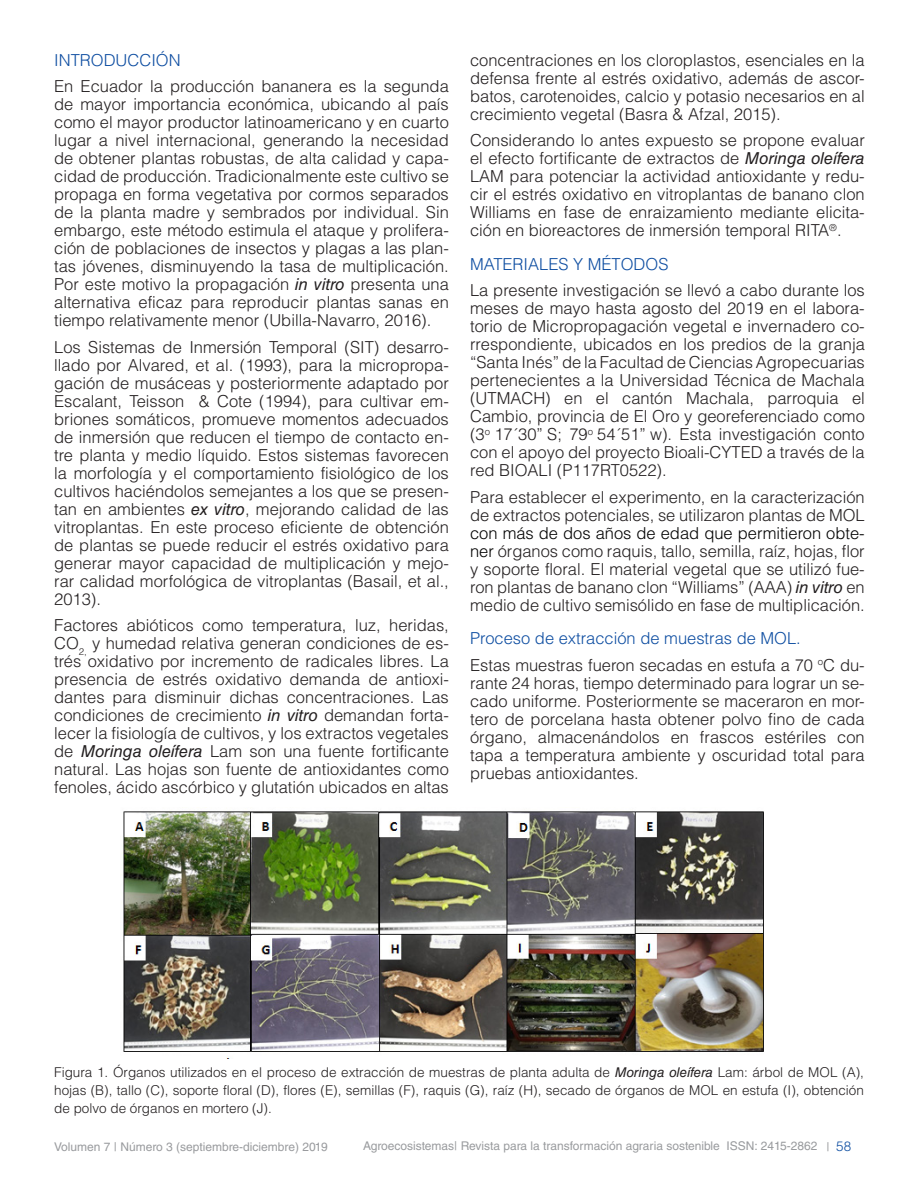
<style>
.page{position:relative;width:918px;height:1188px;background:#fff}
.page>*{position:absolute;margin:0;border:0;box-sizing:border-box;transform-origin:0 0}
.TEXTO{font:300 16.5px/18px "Helvetica LT Std";color:#231f20;text-align:justify}
.TITULOS_AZUL{font:300 16.5px "Helvetica LT Std";color:#0d4da1}
.pie_de_foto{font:300 13.5px/18px "Helvetica LT Std";color:#231f20;text-align:justify}
.t1{font:12px "Helvetica LT Std";color:#999b9e}
.s1{font-weight:400;font-style:italic}
.s2{color:#000}
.s3{font-weight:300;font-size:13.5px;color:#0d4da1}
</style>
<div class="page">
<img style="left:123px;top:811px;width:641px;height:248px">
<p class="TITULOS_AZUL" style="left:54px;top:50px;width:128px">INTRODUCCIÓN</p>
<p class="TEXTO" style="left:54px;top:77px;width:396px">En Ecuador la producción bananera es la segunda de mayor importancia económica, ubicando al país como el mayor productor latinoamericano y en cuarto lugar a nivel internacional, generando la necesidad de obtener plantas robustas, de alta calidad y capa&shy;cidad de producción. Tradicionalmente este cultivo se propaga en forma vegetativa por cormos separados de la planta madre y sembrados por individual. Sin embargo, este método estimula el ataque y prolifera&shy;ción de poblaciones de insectos y plagas a las plan&shy;tas jóvenes, disminuyendo la tasa de multiplicación.<br>Por este motivo la propagación <span class="s1">in vitro</span> presenta una alternativa eficaz para reproducir plantas sanas en tiempo relativamente menor (Ubilla-Navarro, 2016).</p>
<p class="TEXTO" style="left:54px;top:338px;width:396px">Los Sistemas de Inmersión Temporal (SIT) desarro&shy;llado por Alvared, et al. (1993), para la micropropa&shy;gación de musáceas y posteriormente adaptado por Escalant, Teisson &amp; Cote (1994), para cultivar em&shy;briones somáticos, promueve momentos adecuados de inmersión que reducen el tiempo de contacto en&shy;tre planta y medio líquido. Estos sistemas favorecen la morfología y el comportamiento fisiológico de los cultivos haciéndolos semejantes a los que se presen&shy;tan en ambientes <span class="s1">ex vitro</span>, mejorando calidad de las vitroplantas. En este proceso eficiente de obtención de plantas se puede reducir el estrés oxidativo para generar mayor capacidad de multiplicación y mejo&shy;rar calidad morfológica de vitroplantas (Basail, et al., 2013).</p>
<p class="TEXTO" style="left:54px;top:616px;width:396px">Factores abióticos como temperatura, luz, heridas, CO<sub>2,</sub> y humedad relativa generan condiciones de es&shy;trés oxidativo por incremento de radicales libres. La presencia de estrés oxidativo demanda de antioxi&shy;dantes para disminuir dichas concentraciones. Las condiciones de crecimiento <span class="s1">in vitro</span> demandan forta&shy;lecer la fisiología de cultivos, y los extractos vegetales de <span class="s1">Moringa oleífera</span> Lam son una fuente fortificante natural. Las hojas son fuente de antioxidantes como fenoles, ácido ascórbico y glutatión ubicados en altas</p>
<p class="TEXTO" style="left:470px;top:51px;width:396px">concentraciones en los cloroplastos, esenciales en la defensa frente al estrés oxidativo, además de ascor&shy;batos, carotenoides, calcio y potasio necesarios en al crecimiento vegetal (Basra &amp; Afzal, 2015).</p>
<p class="TEXTO" style="left:470px;top:131px;width:396px">Considerando lo antes expuesto se propone evaluar el efecto fortificante de extractos de <span class="s1">Moringa oleífera </span>LAM para potenciar la actividad antioxidante y redu&shy;cir el estrés oxidativo en vitroplantas de banano clon Williams en fase de enraizamiento mediante elicita&shy;ción en bioreactores de inmersión temporal RITA<sup>®</sup>.</p>
<p class="TITULOS_AZUL" style="left:470px;top:254px;width:200px">MATERIALES Y MÉTODOS</p>
<p class="TEXTO" style="left:470px;top:281px;width:396px">La presente investigación se llevó a cabo durante los meses de mayo hasta agosto del 2019 en el labora&shy;torio de Micropropagación vegetal e invernadero co&shy;rrespondiente, ubicados en los predios de la granja “Santa Inés” de la Facultad de Ciencias Agropecuarias pertenecientes a la Universidad Técnica de Machala (UTMACH) en el cantón Machala, parroquia el Cambio, provincia de El Oro y georeferenciado como (3<sup>o</sup> 17´30” S; 79<sup>o</sup> 54´51” w). Esta investigación conto con el apoyo del proyecto Bioali-CYTED a través de la red BIOALI (P117RT0522).</p>
<p class="TEXTO" style="left:470px;top:488px;width:396px">Para establecer el experimento, en la caracterización de extractos potenciales, se utilizaron plantas de MOL <span class="s2">con más de dos años de edad que permitieron obte&shy;ner</span> órganos como raquis, tallo, semilla, raíz, hojas, flor y soporte floral. El material vegetal que se utilizó fue&shy;ron plantas de banano clon “Williams” (AAA) <span class="s1">in vitro</span> en medio de cultivo semisólido en fase de multiplicación.</p>
<p class="TITULOS_AZUL" style="left:470px;top:628px;width:332px">Proceso de extracción de muestras de MOL.</p>
<p class="TEXTO" style="left:470px;top:656px;width:396px">Estas muestras fueron secadas en estufa a 70 <sup>o</sup>C du&shy;rante 24 horas, tiempo determinado para lograr un se&shy;cado uniforme. Posteriormente se maceraron en mor&shy;tero de porcelana hasta obtener polvo fino de cada órgano, almacenándolos en frascos estériles con tapa a temperatura ambiente y oscuridad total para pruebas antioxidantes.</p>
<p class="pie_de_foto" style="left:54px;top:1063px;width:811px">Figura 1. Órganos utilizados en el proceso de extracción de muestras de planta adulta de <span class="s1">Moringa oleífera</span> Lam: árbol de MOL (A), hojas (B), tallo (C), soporte floral (D), flores (E), semillas (F), raquis (G), raíz (H), secado de órganos de MOL en estufa (I), obtención de polvo de órganos en mortero (J).</p>
<p class="t1" style="left:54px;top:1139px;width:275px">Volumen 7 | Número 3 (septiembre-diciembre) 2019</p>
<p class="t1" style="left:363px;top:1139px;width:490px">Agroecosistemas| Revista para la transformación agraria sostenible ISSN: 2415-2862 | <span class="s3">58</span></p>
</div>
